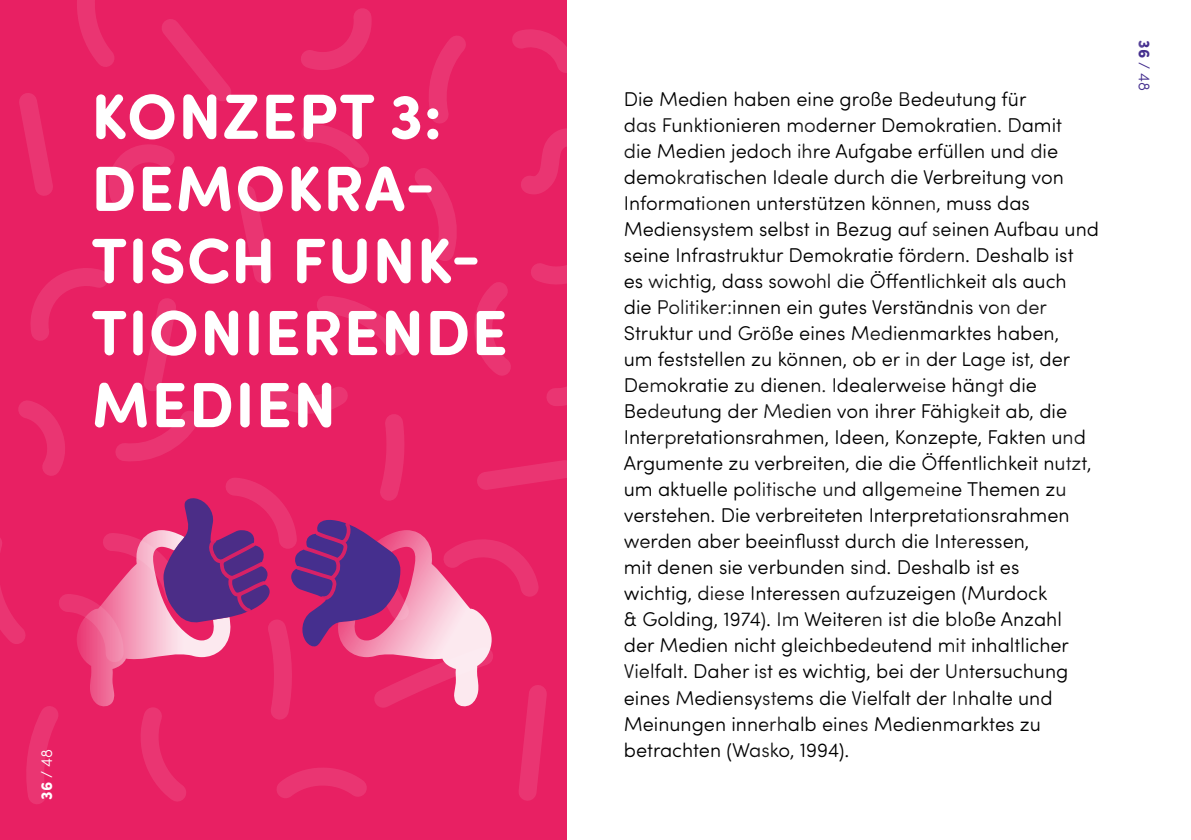
<style>
.page{position:relative;width:1191px;height:840px;background:#fff}
.page>*{position:absolute;margin:0;border:0;box-sizing:border-box;transform-origin:0 0}
.t1{font:700 64px/72px "Sofia Pro Soft";letter-spacing:.02em;color:#fff}
.t2{font:300 20px/26px "Sofia Pro Soft";color:#000}
.t3{font:300 16px "Sofia Pro Soft";color:#fff}
.t4{font:300 16px "Sofia Pro Soft";color:#452f8e}
.s1{font-weight:700}
</style>
<div class="page">
<div style="left:0;top:0;width:567px;height:839px;background:#e82063"></div>
<svg style="left:0;top:0;width:567px;height:804px"></svg>
<p class="t3" style="left:36px;top:799px;width:52px;rotate:-90deg"><span class="s1">36</span> / 48</p>
<h1 class="t1" style="left:91px;top:77px;width:418px">KONZEPT 3:<br>DEMOKRA-<br>TISCH FUNK-<br>TIONIERENDE<br>MEDIEN</h1>
<p class="t2" style="left:624px;top:85px;width:476px">Die Medien haben eine große Bedeutung für<br>das Funktionieren moderner Demokratien. Damit<br>die Medien jedoch ihre Aufgabe erfüllen und die demokratischen Ideale durch die Verbreitung von Informationen unterstützen können, muss das Mediensystem selbst in Bezug auf seinen Aufbau und seine Infrastruktur Demokratie fördern. Deshalb ist<br>es wichtig, dass sowohl die Öffentlichkeit als auch die Politiker:innen ein gutes Verständnis von der Struktur und Größe eines Medienmarktes haben,<br>um feststellen zu können, ob er in der Lage ist, der Demokratie zu dienen. Idealerweise hängt die Bedeutung der Medien von ihrer Fähigkeit ab, die Interpretationsrahmen, Ideen, Konzepte, Fakten und Argumente zu verbreiten, die die Öffentlichkeit nutzt, um aktuelle politische und allgemeine Themen zu verstehen. Die verbreiteten Interpretationsrahmen werden aber beeinflusst durch die Interessen,<br>mit denen sie verbunden sind. Deshalb ist es<br>wichtig, diese Interessen aufzuzeigen (Murdock<br>&amp; Golding, 1974). Im Weiteren ist die bloße Anzahl<br>der Medien nicht gleichbedeutend mit inhaltlicher Vielfalt. Daher ist es wichtig, bei der Untersuchung eines Mediensystems die Vielfalt der Inhalte und Meinungen innerhalb eines Medienmarktes zu betrachten (Wasko, 1994).</p>
<p class="t4" style="left:1155px;top:40px;width:53px;rotate:90deg"><span class="s1">36</span> / 48</p>
</div>
